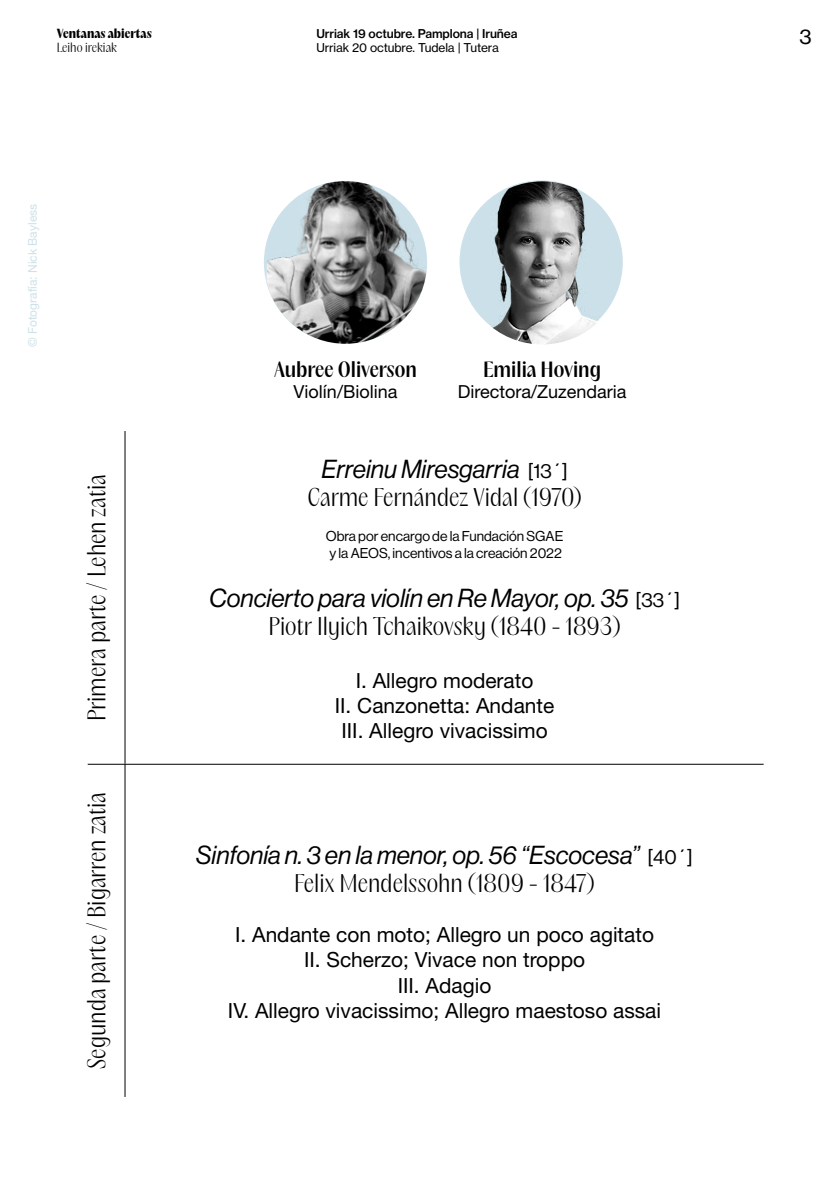
<style>
.page{position:relative;width:840px;height:1191px;background:#fff}
.page>*{position:absolute;margin:0;border:0;box-sizing:border-box;transform-origin:0 0}
.t1{font:italic 25.6px "Haas Grot Disp 56";color:#000}
.t2{font:300 23.2px "PP Acma";color:#000}
.t3{font:20.8px/25px "Helvetica Neue LT Std";color:#000;text-align:center}
.t4{font:600 20px "PP Acma";color:#000}
.t5{font:20px "N Haas Grotesk TX Pro 55 Rg";color:#000}
.t6{font:18px "Helvetica Neue LT Std";color:#000}
.t7{font:14px/16.8px "Haas Grot Disp 55 Roman";color:#000}
.t8{font:12px "N Haas Grotesk TX Pro 65 Md";letter-spacing:-.01em;color:#000}
.t9{font:12px "N Haas Grotesk TX Pro 55 Rg";letter-spacing:-.01em;color:#000}
.t10{font:12px "Helvetica Neue LT Std";color:#cce1e9}
.t11{font:900 12px "PP Acma";color:#000}
.t12{font:300 12px "PP Acma";color:#000}
.s1{font-family:"Haas Grot Disp 55 Roman";font-style:normal;font-size:20px}
</style>
<div class="page">
<hr style="left:88px;top:763px;width:675px;height:1px;background:#000">
<hr style="left:124px;top:431px;width:1px;height:332px;background:#000">
<hr style="left:124px;top:764px;width:1px;height:333px;background:#000">
<img style="left:266px;top:181px;width:160px;height:163px">
<img style="left:460px;top:181px;width:163px;height:163px;border-radius:82px">
<p class="t11" style="left:57px;top:25px;width:96px">Ventanas abiertas</p>
<p class="t12" style="left:57px;top:39px;width:62px">Leiho irekiak</p>
<p class="t8" style="left:316px;top:26px;width:202px">Urriak 19 octubre. Pamplona | Iruñea</p>
<p class="t9" style="left:316px;top:40px;width:184px">Urriak 20 octubre. Tudela | Tutera</p>
<p class="t10" style="left:25px;top:347px;width:145px;rotate:-90deg">© Fotografía: Nick Bayless</p>
<p class="t2" style="left:80px;top:721px;width:248px;rotate:-90deg">Primera parte / Lehen zatia</p>
<p class="t2" style="left:80px;top:1069px;width:279px;rotate:-90deg">Segunda parte / Bigarren zatia</p>
<p class="t4" style="left:274px;top:355px;width:144px">Aubree Oliverson</p>
<p class="t6" style="left:293px;top:381px;width:105px">Violín/Biolina</p>
<p class="t4" style="left:483px;top:355px;width:119px">Emilia Hoving</p>
<p class="t6" style="left:457px;top:381px;width:170px">Directora/Zuzendaria</p>
<p class="t1" style="left:321px;top:454px;width:248px">Erreinu Miresgarria <span class="s1">[13´]</span></p>
<p class="t2" style="left:307px;top:480px;width:275px">Carme Fernández Vidal (1970)</p>
<p class="t7" style="left:325px;top:528px;width:239px">Obra por encargo de la Fundación SGAE y la AEOS, incentivos a la creación 2022</p>
<p class="t1" style="left:209px;top:583px;width:472px">Concierto para violín en Re Mayor, op. 35 <span class="s1">[33´]</span></p>
<p class="t2" style="left:268px;top:610px;width:353px">Piotr Ilyich Tchaikovsky (1840 - 1893)</p>
<p class="t3" style="left:334px;top:667px;width:221px">I. Allegro moderato<br>II. Canzonetta: Andante<br>III. Allegro vivacissimo</p>
<p class="t1" style="left:196px;top:841px;width:498px">Sinfonía n. 3 en la menor, op. 56 “Escocesa” <span class="s1">[40´]</span></p>
<p class="t2" style="left:294px;top:867px;width:302px">Felix Mendelssohn (1809 - 1847)</p>
<p class="t3" style="left:228px;top:922px;width:434px">I. Andante con moto; Allegro un poco agitato II. Scherzo; Vivace non troppo<br>III. Adagio<br>IV. Allegro vivacissimo; Allegro maestoso assai</p>
<p class="t5" style="left:798px;top:24px;width:14px">3</p>
</div>
